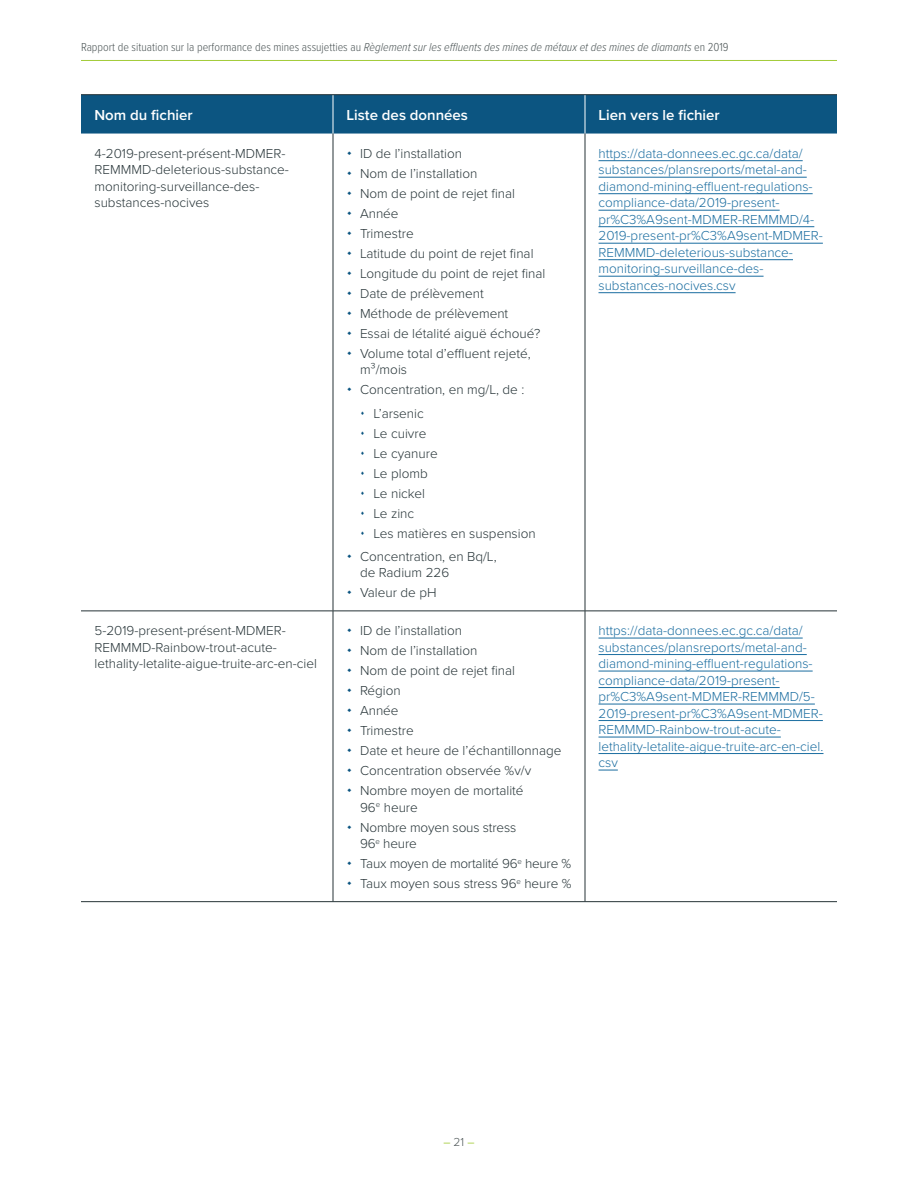
<style>
.page{position:relative;width:918px;height:1188px;background:#fff}
.page>*{position:absolute;margin:0;border:0;box-sizing:border-box;transform-origin:0 0}
.Table-Title{font:600 15px "Proxima Nova";color:#fff}
.Table-Body{font:300 13.5px/16.5px "Proxima Nova";color:#263337}
.Table-Body-2{font:300 13.5px/16.5px "Proxima Nova";color:#1a6da0}
.t1{font:300 12px "Proxima Nova Cond";color:#4e5758}
.t2{font:12px "Proxima Nova";color:#a3cb39}
.s1{font-style:italic}
.s2{font-weight:300;color:#4e5758}
</style>
<div class="page">
<hr style="left:81px;top:60px;width:756px;height:1px;background:#a3cb39">
<div style="left:81px;top:95px;width:756px;height:39px;background:#0c5581"></div>
<hr style="left:333px;top:95px;width:1px;height:39px;background:#fff">
<hr style="left:585px;top:95px;width:1px;height:39px;background:#fff">
<hr style="left:333px;top:134px;width:1px;height:477px;background:#263337">
<hr style="left:585px;top:134px;width:1px;height:477px;background:#263337">
<hr style="left:81px;top:611px;width:252px;height:1px;background:#263337">
<hr style="left:333px;top:611px;width:252px;height:1px;background:#263337">
<hr style="left:333px;top:611px;width:1px;height:290px;background:#263337">
<hr style="left:585px;top:611px;width:252px;height:1px;background:#263337">
<hr style="left:585px;top:611px;width:1px;height:290px;background:#263337">
<hr style="left:81px;top:901px;width:252px;height:1px;background:#263337">
<hr style="left:333px;top:901px;width:252px;height:1px;background:#263337">
<hr style="left:585px;top:901px;width:252px;height:1px;background:#263337">
<hr style="left:81px;top:94px;width:252px;height:1px;background:#263337">
<hr style="left:333px;top:94px;width:252px;height:1px;background:#263337">
<hr style="left:585px;top:94px;width:252px;height:1px;background:#263337">
<hr style="left:598px;top:160px;width:205px;height:1px;background:#1a6da0">
<hr style="left:598px;top:177px;width:209px;height:1px;background:#1a6da0">
<hr style="left:598px;top:193px;width:215px;height:1px;background:#1a6da0">
<hr style="left:598px;top:210px;width:182px;height:1px;background:#1a6da0">
<hr style="left:598px;top:226px;width:216px;height:1px;background:#1a6da0">
<hr style="left:598px;top:243px;width:225px;height:1px;background:#1a6da0">
<hr style="left:598px;top:259px;width:195px;height:1px;background:#1a6da0">
<hr style="left:598px;top:276px;width:166px;height:1px;background:#1a6da0">
<hr style="left:598px;top:292px;width:138px;height:1px;background:#1a6da0">
<hr style="left:598px;top:638px;width:205px;height:1px;background:#1a6da0">
<hr style="left:598px;top:654px;width:209px;height:1px;background:#1a6da0">
<hr style="left:598px;top:671px;width:215px;height:1px;background:#1a6da0">
<hr style="left:598px;top:687px;width:182px;height:1px;background:#1a6da0">
<hr style="left:598px;top:704px;width:217px;height:1px;background:#1a6da0">
<hr style="left:598px;top:720px;width:225px;height:1px;background:#1a6da0">
<hr style="left:598px;top:737px;width:183px;height:1px;background:#1a6da0">
<hr style="left:598px;top:753px;width:226px;height:1px;background:#1a6da0">
<svg style="left:598px;top:770px;width:20px;height:1px"></svg>
<p class="t1" style="left:81px;top:38px;width:649px">Rapport de situation sur la performance des mines assujetties au <span class="s1">Règlement sur les effluents des mines de métaux et des mines de diamants</span> en 2019</p>
<p class="Table-Title" style="left:94px;top:104px;width:100px">Nom du fichier</p>
<p class="Table-Title" style="left:346px;top:104px;width:123px">Liste des données</p>
<p class="Table-Title" style="left:598px;top:104px;width:123px">Lien vers le fichier</p>
<p class="Table-Body" style="left:94px;top:144px;width:196px">4-2019-present-présent-MDMER-<br>REMMMD-deleterious-substance&shy;monitoring-surveillance-des&shy;substances-nocives</p>
<p class="Table-Body" style="left:360px;top:144px;width:104px">ID de l’installation</p>
<p class="Table-Body-2" style="left:598px;top:144px;width:226px">https://data-donnees.ec.gc.ca/data/ substances/plansreports/metal-and&shy;diamond-mining-effluent-regulations&shy;compliance-data/2019-present&shy;pr%C3%A9sent-MDMER-REMMMD/4- 2019-present-pr%C3%A9sent-MDMER-REMMMD-deleterious-substance&shy;monitoring-surveillance-des&shy;substances-nocives.csv</p>
<p class="Table-Body" style="left:360px;top:164px;width:119px">Nom de l’installation</p>
<p class="Table-Body" style="left:360px;top:184px;width:157px">Nom de point de rejet final</p>
<p class="Table-Body" style="left:360px;top:204px;width:40px">Année</p>
<p class="Table-Body" style="left:360px;top:224px;width:55px">Trimestre</p>
<p class="Table-Body" style="left:360px;top:244px;width:175px">Latitude du point de rejet final</p>
<p class="Table-Body" style="left:360px;top:264px;width:187px">Longitude du point de rejet final</p>
<p class="Table-Body" style="left:360px;top:284px;width:125px">Date de prélèvement</p>
<p class="Table-Body" style="left:360px;top:304px;width:150px">Méthode de prélèvement</p>
<p class="Table-Body" style="left:360px;top:324px;width:182px">Essai de létalité aiguë échoué?</p>
<p class="Table-Body" style="left:360px;top:344px;width:172px">Volume total d’effluent rejeté, m³/mois</p>
<p class="Table-Body" style="left:360px;top:381px;width:166px">Concentration, en mg/L, de :</p>
<p class="Table-Body" style="left:374px;top:404px;width:52px">L’arsenic</p>
<p class="Table-Body" style="left:374px;top:424px;width:54px">Le cuivre</p>
<p class="Table-Body" style="left:374px;top:444px;width:66px">Le cyanure</p>
<p class="Table-Body" style="left:374px;top:464px;width:56px">Le plomb</p>
<p class="Table-Body" style="left:374px;top:484px;width:53px">Le nickel</p>
<p class="Table-Body" style="left:374px;top:504px;width:42px">Le zinc</p>
<p class="Table-Body" style="left:374px;top:524px;width:164px">Les matières en suspension</p>
<p class="Table-Body" style="left:360px;top:547px;width:138px">Concentration, en Bq/L, de Radium 226</p>
<p class="Table-Body" style="left:360px;top:584px;width:78px">Valeur de pH</p>
<p class="Table-Body" style="left:94px;top:622px;width:224px">5-2019-present-présent-MDMER-<br>REMMMD-Rainbow-trout-acute&shy;lethality-letalite-aigue-truite-arc-en-ciel</p>
<p class="Table-Body" style="left:360px;top:622px;width:104px">ID de l’installation</p>
<p class="Table-Body" style="left:360px;top:642px;width:119px">Nom de l’installation</p>
<p class="Table-Body" style="left:360px;top:662px;width:157px">Nom de point de rejet final</p>
<p class="Table-Body" style="left:360px;top:682px;width:42px">Région</p>
<p class="Table-Body" style="left:360px;top:702px;width:40px">Année</p>
<p class="Table-Body" style="left:360px;top:722px;width:55px">Trimestre</p>
<p class="Table-Body" style="left:360px;top:742px;width:203px">Date et heure de l’échantillonnage</p>
<p class="Table-Body" style="left:360px;top:762px;width:173px">Concentration observée %v/v</p>
<p class="Table-Body" style="left:360px;top:782px;width:165px">Nombre moyen de mortalité<br>96<sup>e</sup> heure</p>
<p class="Table-Body" style="left:360px;top:818px;width:158px">Nombre moyen sous stress<br>96<sup>e</sup> heure</p>
<p class="Table-Body" style="left:360px;top:855px;width:212px">Taux moyen de mortalité 96<sup>e</sup> heure %</p>
<p class="Table-Body" style="left:360px;top:875px;width:213px">Taux moyen sous stress 96<sup>e</sup> heure %</p>
<p class="Table-Body-2" style="left:598px;top:622px;width:226px">https://data-donnees.ec.gc.ca/data/ substances/plansreports/metal-and&shy;diamond-mining-effluent-regulations&shy;compliance-data/2019-present&shy;pr%C3%A9sent-MDMER-REMMMD/5- 2019-present-pr%C3%A9sent-MDMER-REMMMD-Rainbow-trout-acute&shy;lethality-letalite-aigue-truite-arc-en-ciel. csv</p>
<p class="t2" style="left:443px;top:1133px;width:33px">–<span class="s2">21</span>–</p>
</div>
